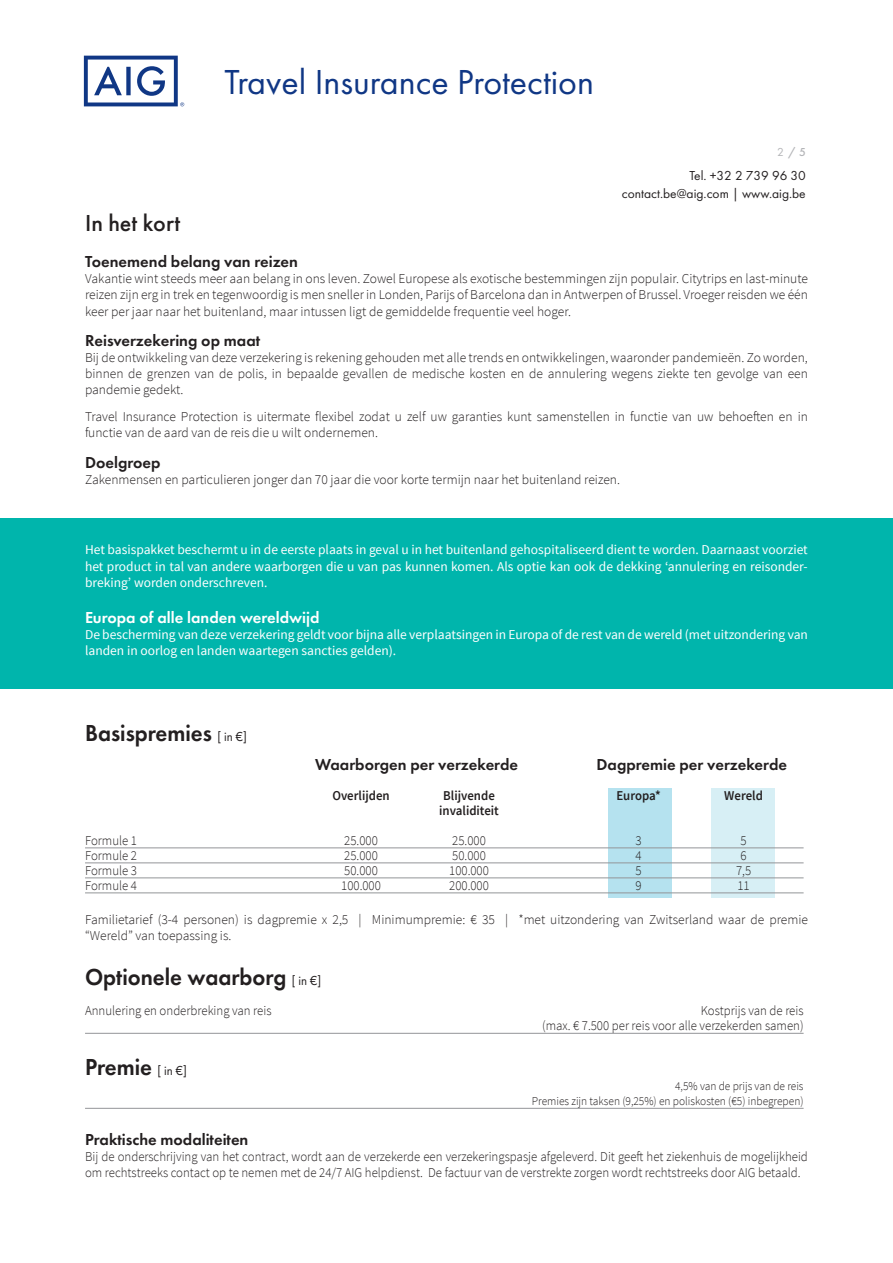
<style>
.page{position:relative;width:893px;height:1263px;background:#fff}
.page>*{position:absolute;margin:0;border:0;box-sizing:border-box;transform-origin:0 0}
.t1{font:36px "Futura PT";color:#103785}
.t2{font:600 24px "Futura PT";color:#231f20;scale:.95 1}
.t3{font:500 24px "Futura PT";color:#231f20}
.t4{font:600 16.5px "Futura PT";color:#231f20}
.t5{font:600 16.5px "Futura PT";color:#fff}
.t6{font:300 13.5px/16.2px "Source Sans Pro";color:#231f20}
.t7{font:300 13.5px/16.2px "Source Sans Pro";color:#231f20;scale:.95 1}
.t8{font:13.5px/16.2px "Source Sans Pro";color:#fff;text-align:justify}
.t9{font:13.5px/18px "Futura PT";color:#231f20;text-align:right}
.t10{font:600 13.5px "Source Sans Pro";color:#231f20;scale:.95 1}
.t11{font:300 12px "Source Sans Pro";color:#231f20;scale:.95 1}
.t12{font:500 12px "Futura PT";color:#b4b5b8}
.s1{font-weight:400}
.s2{font-weight:400;font-size:13.5px}
</style>
<div class="page">
<div style="left:711px;top:788px;width:64px;height:109px;background:#d7eff5"></div>
<div style="left:608px;top:788px;width:64px;height:109px;background:#b5e2ef"></div>
<svg style="left:84px;top:56px;width:100px;height:50px"></svg>
<div style="left:0;top:519px;width:893px;height:170px;background:#00b5ac"></div>
<hr style="left:85px;top:848px;width:719px;height:1px;background:#939598">
<hr style="left:85px;top:863px;width:719px;height:1px;background:#939598">
<hr style="left:85px;top:878px;width:719px;height:1px;background:#939598">
<hr style="left:85px;top:893px;width:719px;height:1px;background:#939598">
<hr style="left:85px;top:1033px;width:719px;height:1px;background:#939598">
<hr style="left:85px;top:1108px;width:719px;height:1px;background:#939598">
<h1 class="t1" style="left:225px;top:61px;width:371px">Travel Insurance Protection</h1>
<p class="t12" style="left:777px;top:145px;width:30px"><span class="s1">2</span> / 5</p>
<p class="t9" style="left:622px;top:167px;width:185px">Tel. +32 2 739 96 30 contact.be@aig.com | www.aig.be</p>
<p class="t3" style="left:85px;top:208px;width:97px">In het kort</p>
<p class="t4" style="left:85px;top:251px;width:215px">Toenemend belang van reizen</p>
<p class="t6" style="left:85px;top:271px;width:724px">Vakantie wint steeds meer aan belang in ons leven. Zowel Europese als exotische bestemmingen zijn populair. Citytrips en last-minute</p>
<p class="t6" style="left:85px;top:287px;width:724px">reizen zijn erg in trek en tegenwoordig is men sneller in Londen, Parijs of Barcelona dan in Antwerpen of Brussel. Vroeger reisden we één keer per jaar naar het buitenland, maar intussen ligt de gemiddelde frequentie veel hoger.</p>
<p class="t4" style="left:85px;top:330px;width:177px">Reisverzekering op maat</p>
<p class="t6" style="left:85px;top:350px;width:724px;text-align:justify">Bij de ontwikkeling van deze verzekering is rekening gehouden met alle trends en ontwikkelingen, waaronder pandemieën. Zo worden, binnen de grenzen van de polis, in bepaalde gevallen de medische kosten en de annulering wegens ziekte ten gevolge van een pandemie gedekt.</p>
<p class="t6" style="left:85px;top:409px;width:724px">Travel Insurance Protection is uitermate flexibel zodat u zelf uw garanties kunt samenstellen in functie van uw behoeften en in functie van de aard van de reis die u wilt ondernemen.</p>
<p class="t4" style="left:85px;top:452px;width:77px">Doelgroep</p>
<p class="t6" style="left:85px;top:471px;width:536px">Zakenmensen en particulieren jonger dan 70 jaar die voor korte termijn naar het buitenland reizen.</p>
<p class="t8" style="left:85px;top:542px;width:724px">Het basispakket beschermt u in de eerste plaats in geval u in het buitenland gehospitaliseerd dient te worden. Daarnaast voorziet het product in tal van andere waarborgen die u van pas kunnen komen. Als optie kan ook de dekking ‘annulering en reisonder&shy;breking’ worden onderschreven.</p>
<p class="t5" style="left:85px;top:607px;width:236px">Europa of alle landen wereldwijd</p>
<p class="t8" style="left:85px;top:627px;width:724px">De bescherming van deze verzekering geldt voor bijna alle verplaatsingen in Europa of de rest van de wereld (met uitzondering van landen in oorlog en landen waartegen sancties gelden).</p>
<p class="t2" style="left:85px;top:718px;width:172px">Basispremies <span class="s2">[ in €]</span></p>
<p class="t4" style="left:315px;top:754px;width:204px">Waarborgen per verzekerde</p>
<p class="t4" style="left:597px;top:754px;width:192px">Dagpremie per verzekerde</p>
<p class="t10" style="left:332px;top:787px;width:62px">Overlijden</p>
<p class="t10" style="left:443px;top:787px;width:56px">Blijvende</p>
<p class="t10" style="left:616px;top:787px;width:48px">Europa*</p>
<p class="t10" style="left:724px;top:787px;width:42px">Wereld</p>
<p class="t10" style="left:439px;top:802px;width:64px">invaliditeit</p>
<p class="t7" style="left:85px;top:832px;width:56px">Formule 1</p>
<p class="t7" style="left:344px;top:832px;width:37px">25.000</p>
<p class="t7" style="left:452px;top:832px;width:37px">25.000</p>
<p class="t7" style="left:635px;top:832px;width:8px">3</p>
<p class="t7" style="left:740px;top:832px;width:8px">5</p>
<p class="t7" style="left:85px;top:847px;width:56px">Formule 2</p>
<p class="t7" style="left:344px;top:847px;width:37px">25.000</p>
<p class="t7" style="left:452px;top:847px;width:37px">50.000</p>
<p class="t7" style="left:635px;top:847px;width:8px">4</p>
<p class="t7" style="left:740px;top:847px;width:8px">6</p>
<p class="t7" style="left:85px;top:862px;width:56px">Formule 3</p>
<p class="t7" style="left:344px;top:862px;width:37px">50.000</p>
<p class="t7" style="left:449px;top:862px;width:43px">100.000</p>
<p class="t7" style="left:635px;top:862px;width:8px">5</p>
<p class="t7" style="left:736px;top:862px;width:17px">7,5</p>
<p class="t7" style="left:85px;top:877px;width:56px">Formule 4</p>
<p class="t7" style="left:341px;top:877px;width:43px">100.000</p>
<p class="t7" style="left:449px;top:877px;width:43px">200.000</p>
<p class="t7" style="left:635px;top:877px;width:8px">9</p>
<p class="t7" style="left:737px;top:877px;width:14px">11</p>
<p class="t6" style="left:85px;top:911px;width:724px">Familietarief (3-4 personen) is dagpremie x 2,5 | Minimumpremie: € 35 | *met uitzondering van Zwitserland waar de premie “Wereld” van toepassing is.</p>
<p class="t2" style="left:85px;top:962px;width:250px">Optionele waarborg <span class="s2">[ in €]</span></p>
<p class="t7" style="left:85px;top:1003px;width:198px">Annulering en onderbreking van reis</p>
<p class="t7" style="left:701px;top:1003px;width:110px">Kostprijs van de reis</p>
<p class="t7" style="left:542px;top:1018px;width:277px">(max. € 7.500 per reis voor alle verzekerden samen)</p>
<p class="t2" style="left:85px;top:1052px;width:109px">Premie <span class="s2">[ in €]</span></p>
<p class="t11" style="left:675px;top:1079px;width:137px">4,5% van de prijs van de reis</p>
<p class="t11" style="left:532px;top:1094px;width:288px">Premies zijn taksen (9,25%) en poliskosten (€5) inbegrepen)</p>
<p class="t4" style="left:85px;top:1129px;width:165px">Praktische modaliteiten</p>
<p class="t7" style="left:85px;top:1148px;width:762px">Bij de onderschrijving van het contract, wordt aan de verzekerde een verzekeringspasje afgeleverd. Dit geeft het ziekenhuis de mogelijkheid om rechtstreeks contact op te nemen met de 24/7 AIG helpdienst. De factuur van de verstrekte zorgen wordt rechtstreeks door AIG betaald.</p>
</div>
